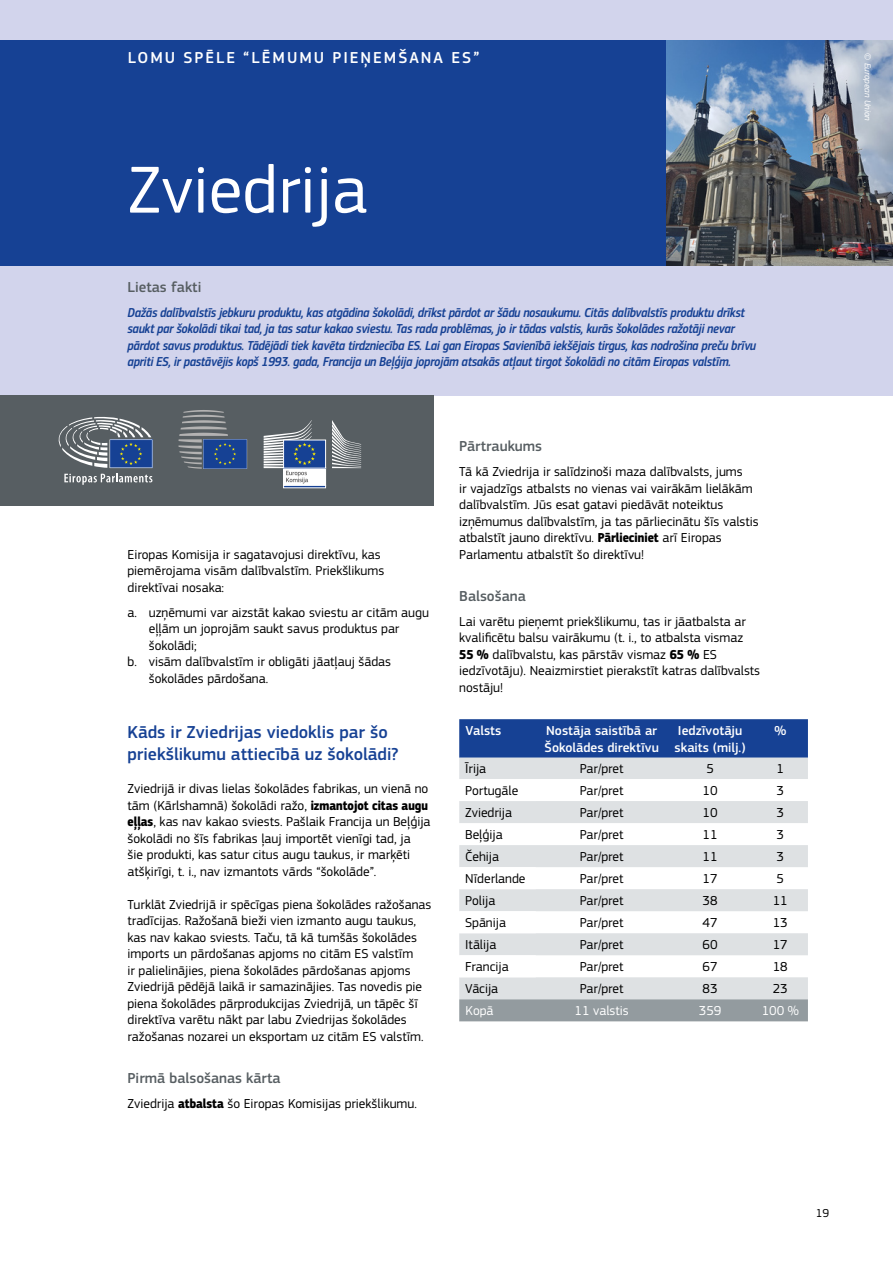
<style>
.page{position:relative;width:893px;height:1263px;background:#fff}
.page>*{position:absolute;margin:0;border:0;box-sizing:border-box;transform-origin:0 0}
.title_1_neg{font:69px "EC Square Sans Pro";color:#fff}
.title_2{font:500 18px/21.6px "EC Square Sans Pro";color:#164194}
.t1{font:500 16.5px "EC Square Sans Pro";letter-spacing:.12em;color:#fff}
.title_3{font:500 15px "EC Square Sans Pro";color:#575e62}
.text{font:13.5px/16.5px "EC Square Sans Pro";color:#000}
.intro{font:13.5px/16.5px "EC Square Sans Cond Pro Medium Itali";letter-spacing:-.01em;color:#164194}
.text_center{font:13.5px "EC Square Sans Pro";color:#000}
.cabecera_center{font:500 13.5px/16.5px "EC Square Sans Pro";color:#fff}
.total_center{font:13.5px "EC Square Sans Pro";color:#fff}
.cabecera_right{font:500 13.5px "EC Square Sans Pro";color:#fff}
.total{font:13.5px "EC Square Sans Pro";color:#fff}
.t2{font:12px "EC Square Sans Pro";color:#000}
.t3{font:italic 9px "EC Square Sans Pro";color:#fff}
.s1{font-family:"EC Square Sans Cond Pro";font-weight:700}
.s2{font-style:normal}
</style>
<div class="page">
<div style="left:0;top:0;width:893px;height:395px;background:#d2d4ec"></div>
<div style="left:0;top:40px;width:893px;height:226px;background:#164194"></div>
<div style="left:0;top:395px;width:434px;height:111px;background:#575e62"></div>
<div style="left:284px;top:467px;width:42px;height:19px;background:#fff"></div>
<div style="left:283px;top:467px;width:43px;height:19px;border:1px solid #fff"></div>
<div style="left:283px;top:485px;width:43px;height:3px;border:1px solid #fff"></div>
<svg style="left:332px;top:420px;width:29px;height:48px"></svg>
<div style="left:284px;top:440px;width:42px;height:28px;background:#164194"></div>
<div style="left:283px;top:440px;width:43px;height:28px;border:1px solid #fff"></div>
<svg style="left:264px;top:420px;width:52px;height:64px"></svg>
<svg style="left:58px;top:416px;width:94px;height:69px"></svg>
<svg style="left:178px;top:410px;width:69px;height:59px"></svg>
<div style="left:459px;top:719px;width:349px;height:39px;background:#164194"></div>
<svg style="left:459px;top:758px;width:349px;height:241px;fill:#dee1e3"></svg>
<svg style="left:459px;top:779px;width:77px;height:198px"></svg>
<div style="left:459px;top:999px;width:349px;height:22px;background:#939b9f"></div>
<img style="left:666px;top:40px;width:227px;height:226px">
<p class="t1" style="left:128px;top:48px;width:353px">LOMU SPĒLE “LĒMUMU PIEŅEMŠANA ES”</p>
<h1 class="title_1_neg" style="left:128px;top:150px;width:241px">Zviedrija</h1>
<p class="title_3" style="left:128px;top:278px;width:75px">Lietas fakti</p>
<p class="intro" style="left:128px;top:304px;width:630px">Dažās dalībvalstīs jebkuru produktu, kas atgādina šokolādi, drīkst pārdot ar šādu nosaukumu. Citās dalībvalstīs produktu drīkst saukt par šokolādi tikai tad, ja tas satur kakao sviestu. Tas rada problēmas, jo ir tādas valstis, kurās šokolādes ražotāji nevar pārdot savus produktus. Tādējādi tiek kavēta tirdzniecība ES. Lai gan Eiropas Savienībā iekšējais tirgus, kas nodrošina preču brīvu apriti ES, ir pastāvējis kopš 1993. gada, Francija un Beļģija joprojām atsakās atļaut tirgot šokolādi no citām Eiropas valstīm.</p>
<p class="text" style="left:128px;top:546px;width:258px">Eiropas Komisija ir sagatavojusi direktīvu, kas piemērojama visām dalībvalstīm. Priekšlikums direktīvai nosaka:</p>
<p class="text" style="left:149px;top:604px;width:282px;text-indent:-21px">a. uzņēmumi var aizstāt kakao sviestu ar citām augu eļļām un joprojām saukt savus produktus par šokolādi;</p>
<p class="text" style="left:149px;top:654px;width:244px;text-indent:-21px">b. visām dalībvalstīm ir obligāti jāatļauj šādas šokolādes pārdošana.</p>
<h2 class="title_2" style="left:128px;top:722px;width:273px">Kāds ir Zviedrijas viedoklis par šo priekšlikumu attiecībā uz šokolādi?</h2>
<p class="text" style="left:128px;top:781px;width:304px">Zviedrijā ir divas lielas šokolādes fabrikas, un vienā no tām (Kārlshamnā) šokolādi ražo, <span class="s1">izmantojot citas augu eļļas</span>, kas nav kakao sviests. Pašlaik Francija un Beļģija šokolādi no šīs fabrikas ļauj importēt vienīgi tad, ja<br>šie produkti, kas satur citus augu taukus, ir marķēti atšķirīgi, t. i., nav izmantots vārds “šokolāde”.</p>
<p class="text" style="left:128px;top:896px;width:305px">Turklāt Zviedrijā ir spēcīgas piena šokolādes ražošanas tradīcijas. Ražošanā bieži vien izmanto augu taukus, kas nav kakao sviests. Taču, tā kā tumšās šokolādes imports un pārdošanas apjoms no citām ES valstīm<br>ir palielinājies, piena šokolādes pārdošanas apjoms Zviedrijā pēdējā laikā ir samazinājies. Tas novedis pie piena šokolādes pārprodukcijas Zviedrijā, un tāpēc šī direktīva varētu nākt par labu Zviedrijas šokolādes ražošanas nozarei un eksportam uz citām ES valstīm.</p>
<p class="title_3" style="left:128px;top:1069px;width:155px">Pirmā balsošanas kārta</p>
<p class="text" style="left:128px;top:1095px;width:291px">Zviedrija <span class="s1">atbalsta</span> šo Eiropas Komisijas priekšlikumu.</p>
<p class="title_3" style="left:459px;top:438px;width:84px">Pārtraukums</p>
<p class="text" style="left:459px;top:464px;width:301px">Tā kā Zviedrija ir salīdzinoši maza dalībvalsts, jums<br>ir vajadzīgs atbalsts no vienas vai vairākām lielākām dalībvalstīm. Jūs esat gatavi piedāvāt noteiktus izņēmumus dalībvalstīm, ja tas pārliecinātu šīs valstis atbalstīt jauno direktīvu. <span class="s1">Pārlieciniet</span> arī Eiropas Parlamentu atbalstīt šo direktīvu!</p>
<p class="title_3" style="left:459px;top:587px;width:68px">Balsošana</p>
<p class="text" style="left:459px;top:613px;width:302px">Lai varētu pieņemt priekšlikumu, tas ir jāatbalsta ar kvalificētu balsu vairākumu (t. i., to atbalsta vismaz <span class="s1">55 %</span> dalībvalstu, kas pārstāv vismaz <span class="s1">65 %</span> ES iedzīvotāju). Neaizmirstiet pierakstīt katras dalībvalsts nostāju!</p>
<p class="cabecera_right" style="left:466px;top:723px;width:37px">Valsts</p>
<p class="cabecera_center" style="left:545px;top:723px;width:116px">Nostāja saistībā ar<br>Šokolādes direktīvu</p>
<p class="cabecera_center" style="left:675px;top:723px;width:72px">Iedzīvotāju skaits (milj.)</p>
<p class="cabecera_center" style="left:774px;top:723px;width:13px">%</p>
<p class="text" style="left:465px;top:760px;width:23px">Īrija</p>
<p class="text_center" style="left:580px;top:761px;width:45px">Par/pret</p>
<p class="text_center" style="left:706px;top:761px;width:9px">5</p>
<p class="text_center" style="left:776px;top:761px;width:9px">1</p>
<p class="text" style="left:465px;top:782px;width:55px">Portugāle</p>
<p class="text_center" style="left:580px;top:783px;width:45px">Par/pret</p>
<p class="text_center" style="left:703px;top:783px;width:17px">10</p>
<p class="text_center" style="left:776px;top:783px;width:9px">3</p>
<p class="text" style="left:465px;top:804px;width:48px">Zviedrija</p>
<p class="text_center" style="left:580px;top:805px;width:45px">Par/pret</p>
<p class="text_center" style="left:703px;top:805px;width:17px">10</p>
<p class="text_center" style="left:776px;top:805px;width:9px">3</p>
<p class="text" style="left:465px;top:826px;width:39px">Beļģija</p>
<p class="text_center" style="left:580px;top:827px;width:45px">Par/pret</p>
<p class="text_center" style="left:703px;top:827px;width:17px">11</p>
<p class="text_center" style="left:776px;top:827px;width:9px">3</p>
<p class="text" style="left:465px;top:848px;width:35px">Čehija</p>
<p class="text_center" style="left:580px;top:849px;width:45px">Par/pret</p>
<p class="text_center" style="left:703px;top:849px;width:17px">11</p>
<p class="text_center" style="left:776px;top:849px;width:9px">3</p>
<p class="text" style="left:465px;top:871px;width:62px">Nīderlande</p>
<p class="text_center" style="left:580px;top:871px;width:45px">Par/pret</p>
<p class="text_center" style="left:703px;top:871px;width:17px">17</p>
<p class="text_center" style="left:776px;top:871px;width:9px">5</p>
<p class="text" style="left:465px;top:893px;width:32px">Polija</p>
<p class="text_center" style="left:580px;top:893px;width:45px">Par/pret</p>
<p class="text_center" style="left:703px;top:893px;width:17px">38</p>
<p class="text_center" style="left:773px;top:893px;width:17px">11</p>
<p class="text" style="left:465px;top:915px;width:42px">Spānija</p>
<p class="text_center" style="left:580px;top:915px;width:45px">Par/pret</p>
<p class="text_center" style="left:703px;top:915px;width:17px">47</p>
<p class="text_center" style="left:773px;top:915px;width:17px">13</p>
<p class="text" style="left:465px;top:937px;width:33px">Itālija</p>
<p class="text_center" style="left:580px;top:937px;width:45px">Par/pret</p>
<p class="text_center" style="left:703px;top:937px;width:17px">60</p>
<p class="text_center" style="left:773px;top:937px;width:17px">17</p>
<p class="text" style="left:465px;top:959px;width:45px">Francija</p>
<p class="text_center" style="left:580px;top:959px;width:45px">Par/pret</p>
<p class="text_center" style="left:703px;top:959px;width:17px">67</p>
<p class="text_center" style="left:773px;top:959px;width:17px">18</p>
<p class="text" style="left:465px;top:981px;width:34px">Vācija</p>
<p class="text_center" style="left:580px;top:981px;width:45px">Par/pret</p>
<p class="text_center" style="left:703px;top:981px;width:17px">83</p>
<p class="text_center" style="left:773px;top:981px;width:17px">23</p>
<p class="total" style="left:466px;top:1003px;width:29px">Kopā</p>
<p class="total_center" style="left:575px;top:1003px;width:56px">11 valstis</p>
<p class="total_center" style="left:699px;top:1003px;width:24px">359</p>
<p class="total_center" style="left:762px;top:1003px;width:39px">100 %</p>
<p class="t3" style="left:873px;top:53px;width:69px;rotate:90deg"><span class="s2">©</span> European Union</p>
<p class="t2" style="left:816px;top:1206px;width:15px">19</p>
</div>
